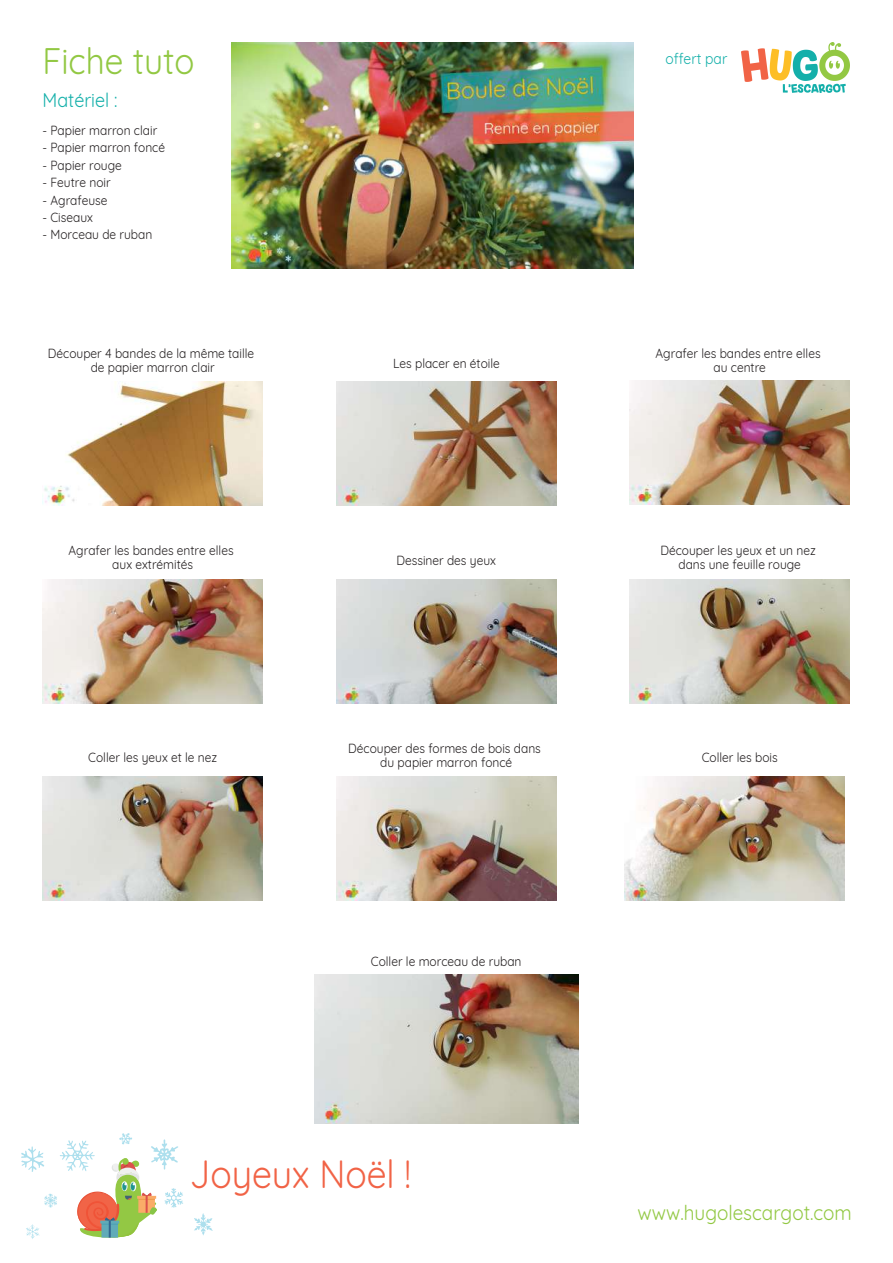
<style>
.page{position:relative;width:893px;height:1263px;background:#fff}
.page>*{position:absolute;margin:0;border:0;box-sizing:border-box;transform-origin:0 0}
.t1{font:38.4px "Quicksand";color:#f16346;scale:.93 1}
.t2{font:36px "Quicksand";color:#92c843;scale:.93 1}
.t3{font:20.4px "Quicksand";color:#92c843;scale:.93 1}
.t4{font:19.35px "Quicksand";color:#15b0aa;scale:.93 1}
.t5{font:15px "Quicksand";color:#15b0aa;scale:.93 1}
.t6{font:12.9px/14.4px "Quicksand";color:#231f20;text-align:center;scale:.93 1}
</style>
<div class="page">
<img style="left:741px;top:43px;width:108px;height:49px">
<svg style="left:194px;top:1213px;width:19px;height:22px"></svg>
<svg style="left:21px;top:1133px;width:162px;height:106px"></svg>
<img style="left:231px;top:43px;width:403px;height:226px">
<img style="left:44px;top:381px;width:219px;height:124px">
<img style="left:336px;top:381px;width:220px;height:124px">
<img style="left:629px;top:381px;width:221px;height:124px">
<img style="left:43px;top:579px;width:220px;height:124px">
<img style="left:336px;top:579px;width:220px;height:124px">
<img style="left:629px;top:579px;width:221px;height:124px">
<img style="left:43px;top:777px;width:220px;height:124px">
<img style="left:336px;top:777px;width:220px;height:124px">
<img style="left:624px;top:777px;width:220px;height:124px">
<img style="left:314px;top:975px;width:265px;height:149px">
<h2 class="t2" style="left:43px;top:33px;width:165px">Fiche tuto</h2>
<h3 class="t4" style="left:43px;top:85px;width:82px">Matériel :</h3>
<p class="t6" style="left:43px;top:122px;width:125px">- Papier marron clair</p>
<p class="t6" style="left:43px;top:139px;width:133px">- Papier marron foncé</p>
<p class="t6" style="left:43px;top:157px;width:87px">- Papier rouge</p>
<p class="t6" style="left:43px;top:174px;width:75px">- Feutre noir</p>
<p class="t6" style="left:43px;top:191px;width:71px">- Agrafeuse</p>
<p class="t6" style="left:43px;top:209px;width:56px">- Ciseaux</p>
<p class="t6" style="left:43px;top:226px;width:120px">- Morceau de ruban</p>
<p class="t5" style="left:665px;top:47px;width:68px">offert par</p>
<p class="t6" style="left:48px;top:345px;width:223px">Découper 4 bandes de la même taille de papier marron clair</p>
<p class="t6" style="left:655px;top:345px;width:179px">Agrafer les bandes entre elles au centre</p>
<p class="t6" style="left:393px;top:354px;width:116px">Les placer en étoile</p>
<p class="t6" style="left:69px;top:541px;width:179px">Agrafer les bandes entre elles aux extrémités</p>
<p class="t6" style="left:396px;top:552px;width:109px">Dessiner des yeux</p>
<p class="t6" style="left:660px;top:541px;width:169px">Découper les yeux et un nez dans une feuille rouge</p>
<p class="t6" style="left:88px;top:748px;width:140px">Coller les yeux et le nez</p>
<p class="t6" style="left:348px;top:739px;width:209px">Découper des formes de bois dans du papier marron foncé</p>
<p class="t6" style="left:371px;top:952px;width:163px">Coller le morceau de ruban</p>
<h1 class="t1" style="left:190px;top:1144px;width:239px">Joyeux Noël !</h1>
<p class="t6" style="left:702px;top:748px;width:83px">Coller les bois</p>
<h3 class="t3" style="left:638px;top:1197px;width:232px">www.hugolescargot.com</h3>
</div>
